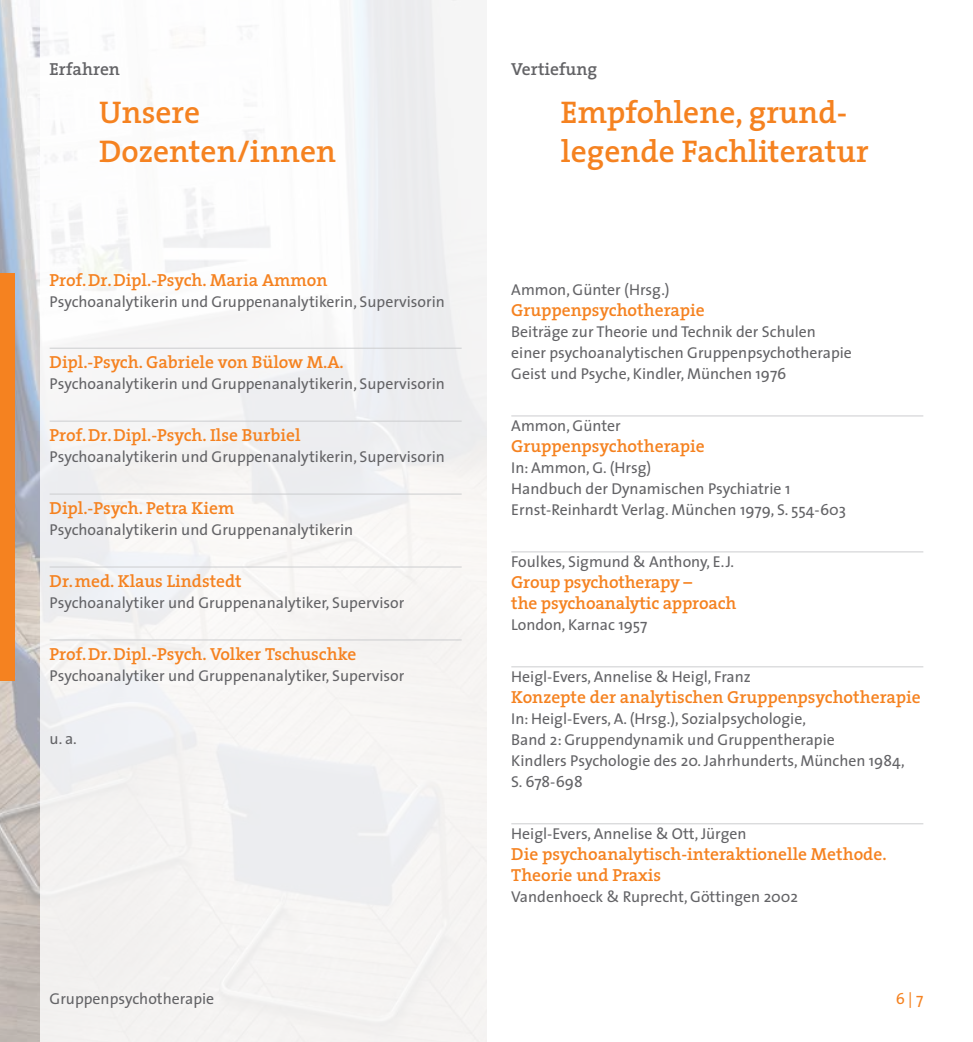
<style>
.page{position:relative;width:973px;height:1042px;background:#fff}
.page>*{position:absolute;margin:0;border:0;box-sizing:border-box;transform-origin:0 0}
.t1{font:600 31.5px/38.5px "The Serif";color:#f58220}
.t2{font:600 17.5px/21px "The Serif";color:#f58220}
.t3{font:600 17.5px "The Serif";color:#636366}
.t4{font:15.75px/21px "The Sans";color:#636366}
.t5{font:15.75px "The Sans";color:#f58220}
</style>
<div class="page">
<img style="left:0;top:0;width:40px;height:1042px">
<div style="left:40px;top:0;width:446px;height:1042px;background:#f5f4f4"></div>
<hr style="left:50px;top:348px;width:411px;height:1px;background:#cccdcf">
<hr style="left:50px;top:421px;width:411px;height:1px;background:#cccdcf">
<hr style="left:50px;top:494px;width:411px;height:1px;background:#cccdcf">
<hr style="left:50px;top:566px;width:411px;height:1px;background:#cccdcf">
<hr style="left:50px;top:639px;width:411px;height:1px;background:#cccdcf">
<div style="left:0;top:273px;width:15px;height:407px;background:#f58220"></div>
<hr style="left:511px;top:415px;width:412px;height:1px;background:#cccdcf">
<hr style="left:511px;top:551px;width:412px;height:1px;background:#cccdcf">
<hr style="left:511px;top:666px;width:412px;height:1px;background:#cccdcf">
<hr style="left:511px;top:823px;width:412px;height:1px;background:#cccdcf">
<p class="t3" style="left:50px;top:54px;width:72px">Erfahren</p>
<h1 class="t1" style="left:99px;top:92px;width:238px">Unsere<br>Dozenten/innen</h1>
<p class="t2" style="left:50px;top:269px;width:279px">Prof.Dr.Dipl.-Psych. Maria Ammon</p>
<p class="t4" style="left:50px;top:290px;width:397px">Psychoanalytikerin und Gruppenanalytikerin, Supervisorin</p>
<p class="t2" style="left:50px;top:351px;width:295px">Dipl.-Psych. Gabriele von Bülow M.A.</p>
<p class="t4" style="left:50px;top:373px;width:397px">Psychoanalytikerin und Gruppenanalytikerin, Supervisorin</p>
<p class="t2" style="left:50px;top:424px;width:252px">Prof.Dr.Dipl.-Psych. Ilse Burbiel</p>
<p class="t4" style="left:50px;top:446px;width:397px">Psychoanalytikerin und Gruppenanalytikerin, Supervisorin</p>
<p class="t2" style="left:50px;top:497px;width:186px">Dipl.-Psych. Petra Kiem</p>
<p class="t4" style="left:50px;top:519px;width:305px">Psychoanalytikerin und Gruppenanalytikerin</p>
<p class="t2" style="left:50px;top:570px;width:193px">Dr.med. Klaus Lindstedt</p>
<p class="t4" style="left:50px;top:592px;width:356px">Psychoanalytiker und Gruppenanalytiker, Supervisor</p>
<p class="t2" style="left:50px;top:643px;width:308px">Prof.Dr.Dipl.-Psych. Volker Tschuschke</p>
<p class="t4" style="left:50px;top:665px;width:356px">Psychoanalytiker und Gruppenanalytiker, Supervisor</p>
<p class="t4" style="left:50px;top:728px;width:29px">u. a.</p>
<p class="t4" style="left:50px;top:987px;width:166px">Gruppenpsychotherapie</p>
<p class="t3" style="left:511px;top:54px;width:87px">Vertiefung</p>
<h1 class="t1" style="left:561px;top:92px;width:309px">Empfohlene, grund&shy;legende Fachliteratur</h1>
<p class="t4" style="left:511px;top:279px;width:160px">Ammon, Günter (Hrsg.)</p>
<p class="t2" style="left:511px;top:299px;width:195px">Gruppenpsychotherapie</p>
<p class="t4" style="left:511px;top:321px;width:342px">Beiträge zur Theorie und Technik der Schulen einer psychoanalytischen Gruppenpsychotherapie<br>Geist und Psyche, Kindler, München 1976</p>
<p class="t4" style="left:511px;top:415px;width:111px">Ammon, Günter</p>
<p class="t2" style="left:511px;top:435px;width:195px">Gruppenpsychotherapie</p>
<p class="t4" style="left:511px;top:457px;width:336px">In: Ammon, G. (Hrsg)<br>Handbuch der Dynamischen Psychiatrie 1<br>Ernst-Reinhardt Verlag. München 1979, S. 554-603</p>
<p class="t4" style="left:511px;top:551px;width:224px">Foulkes, Sigmund &amp; Anthony, E.J.</p>
<p class="t2" style="left:511px;top:571px;width:227px">Group psychotherapy –<br>the psychoanalytic approach</p>
<p class="t4" style="left:511px;top:614px;width:138px">London, Karnac 1957</p>
<p class="t4" style="left:511px;top:666px;width:241px">Heigl-Evers, Annelise &amp; Heigl, Franz</p>
<p class="t2" style="left:511px;top:686px;width:411px">Konzepte der analytischen Gruppenpsychotherapie</p>
<p class="t4" style="left:511px;top:708px;width:395px">In: Heigl-Evers, A. (Hrsg.), Sozialpsychologie,<br>Band 2: Gruppendynamik und Gruppentherapie<br>Kindlers Psychologie des 20. Jahrhunderts, München 1984, S. 678-698</p>
<p class="t4" style="left:511px;top:823px;width:237px">Heigl-Evers, Annelise &amp; Ott, Jürgen</p>
<p class="t2" style="left:511px;top:843px;width:377px">Die psychoanalytisch-interaktionelle Methode.<br>Theorie und Praxis</p>
<p class="t4" style="left:511px;top:886px;width:288px">Vandenhoeck &amp; Ruprecht, Göttingen 2002</p>
<p class="t5" style="left:895px;top:985px;width:29px">6 | 7</p>
</div>
